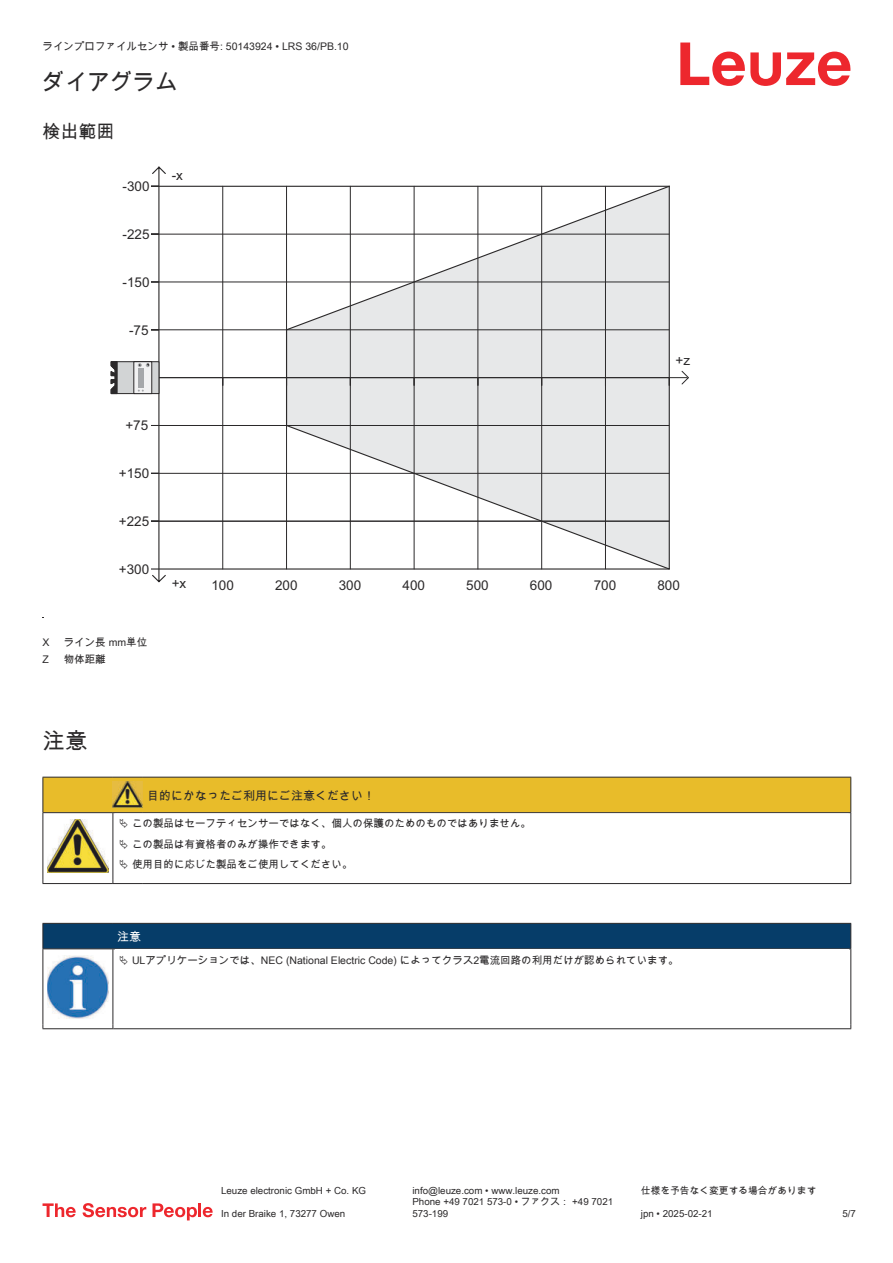
<style>
.page{position:relative;width:893px;height:1263px;background:#fff}
.page>*{position:absolute;margin:0;border:0;box-sizing:border-box;transform-origin:0 0}
.t1{font:22.5px "Arial Unicode MS";color:#2b292a}
.t2{font:18px "Arial Unicode MS";color:#2b292a}
.t3{font:13.5px "Arial";color:#2b292a}
.t4{font:12px "Arial Unicode MS";color:#2b292a}
.t5{font:12px "Arial Unicode MS";color:#fff}
.t6{font:10.5px/20.2px "Arial Unicode MS";color:#2b292a}
.t7{font:9.75px/11.7px "Arial Unicode MS";color:#2b292a}
</style>
<div class="page">
<svg style="left:680px;top:43px;width:170px;height:43px"></svg>
<svg style="left:43px;top:1203px;width:33px;height:14px"></svg>
<svg style="left:83px;top:1203px;width:63px;height:14px"></svg>
<svg style="left:153px;top:1203px;width:44px;height:17px"></svg>
<hr style="left:198px;top:1203px;width:3px;height:14px;background:#ed272d">
<svg style="left:203px;top:1207px;width:10px;height:10px"></svg>
<svg style="left:151px;top:166px;width:538px;height:417px"></svg>
<svg style="left:111px;top:186px;width:495px;height:384px"></svg>
<hr style="left:43px;top:883px;width:70px;height:1px;background:#2b292a">
<hr style="left:113px;top:883px;width:30px;height:1px;background:#2b292a">
<hr style="left:143px;top:883px;width:708px;height:1px;background:#2b292a">
<div style="left:43px;top:923px;width:808px;height:26px;background:#063d69"></div>
<hr style="left:113px;top:948px;width:738px;height:1px;background:#2b292a">
<hr style="left:43px;top:949px;width:1px;height:75px;background:#2b292a">
<hr style="left:113px;top:949px;width:1px;height:75px;background:#2b292a">
<hr style="left:850px;top:949px;width:1px;height:75px;background:#2b292a">
<hr style="left:43px;top:1028px;width:70px;height:1px;background:#2b292a">
<hr style="left:113px;top:1028px;width:738px;height:1px;background:#2b292a">
<img style="left:47px;top:955px;width:61px;height:63px">
<svg style="left:43px;top:777px;width:808px;height:106px"></svg>
<p class="t6" style="left:43px;top:36px;width:308px">ラインプロファイルセンサ • 製品番号: 50143924 • LRS 36/PB.10</p>
<h1 class="t1" style="left:43px;top:66px;width:136px">ダイアグラム</h1>
<h2 class="t2" style="left:43px;top:119px;width:73px">検出範囲</h2>
<p class="t3" style="left:123px;top:179px;width:29px">-300</p>
<p class="t3" style="left:123px;top:226px;width:29px">-225</p>
<p class="t3" style="left:123px;top:274px;width:29px">-150</p>
<p class="t3" style="left:129px;top:322px;width:21px">-75</p>
<p class="t3" style="left:172px;top:167px;width:13px">-x</p>
<p class="t3" style="left:125px;top:418px;width:24px">+75</p>
<p class="t3" style="left:119px;top:466px;width:32px">+150</p>
<p class="t3" style="left:119px;top:513px;width:32px">+225</p>
<p class="t3" style="left:119px;top:561px;width:32px">+300</p>
<p class="t6" style="left:43px;top:632px;width:9px">X</p>
<p class="t6" style="left:64px;top:632px;width:85px">ライン長 mm単位</p>
<p class="t6" style="left:43px;top:649px;width:8px">Z</p>
<p class="t6" style="left:64px;top:649px;width:43px">物体距離</p>
<p class="t3" style="left:172px;top:576px;width:16px">+x</p>
<p class="t3" style="left:211px;top:577px;width:24px">100</p>
<h1 class="t1" style="left:43px;top:725px;width:46px">注意</h1>
<p class="t3" style="left:676px;top:352px;width:16px">+z</p>
<p class="t3" style="left:275px;top:577px;width:24px">200</p>
<p class="t3" style="left:339px;top:577px;width:24px">300</p>
<p class="t3" style="left:402px;top:577px;width:24px">400</p>
<p class="t3" style="left:466px;top:577px;width:24px">500</p>
<p class="t3" style="left:530px;top:577px;width:24px">600</p>
<p class="t3" style="left:594px;top:577px;width:24px">700</p>
<p class="t3" style="left:657px;top:577px;width:24px">800</p>
<p class="t4" style="left:147px;top:787px;width:229px">目的にかなったご利用にご注意ください！</p>
<p class="t6" style="left:132px;top:813px;width:400px">この製品はセーフティセンサーではなく、個人の保護のためのものではありません。この製品は有資格者のみが操作できます。<br>使用目的に応じた製品をご使用してください。</p>
<p class="t5" style="left:117px;top:928px;width:25px">注意</p>
<p class="t6" style="left:132px;top:949px;width:548px">ULアプリケーションでは、NEC (National Electric Code) によってクラス2電流回路の利用だけが認められています。</p>
<p class="t7" style="left:221px;top:1184px;width:146px">Leuze electronic GmbH + Co. KG</p>
<p class="t7" style="left:412px;top:1184px;width:149px">info@leuze.com • www.leuze.com</p>
<p class="t7" style="left:641px;top:1184px;width:177px">仕様を予告なく変更する場合があります</p>
<p class="t7" style="left:221px;top:1207px;width:126px">In der Braike 1, 73277 Owen</p>
<p class="t7" style="left:412px;top:1196px;width:202px">Phone +49 7021 573-0 • ファクス： +49 7021<br>573-199</p>
<p class="t7" style="left:641px;top:1207px;width:73px">jpn • 2025-02-21</p>
<p class="t7" style="left:842px;top:1207px;width:15px">5/7</p>
</div>
